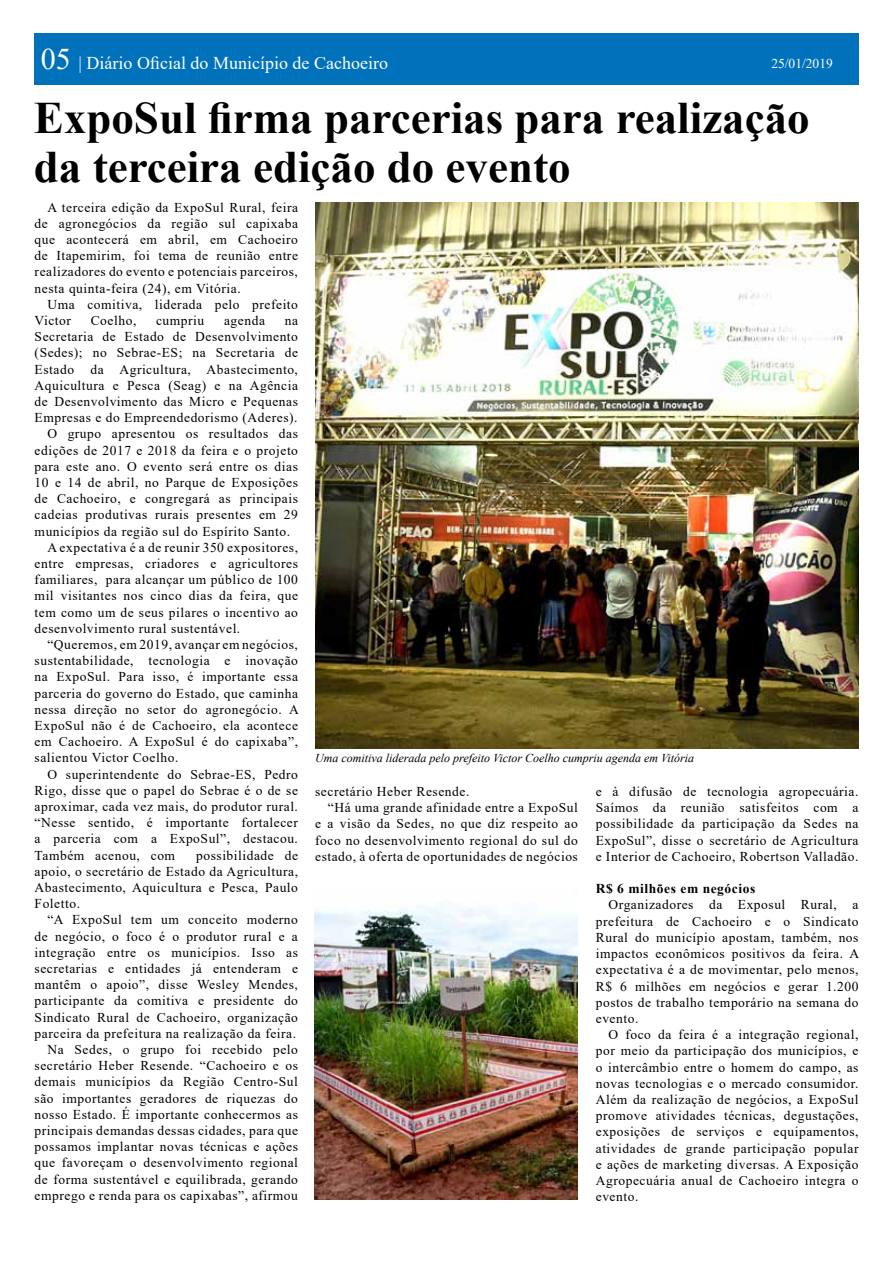
<style>
.page{position:relative;width:893px;height:1263px;background:#fff}
.page>*{position:absolute;margin:0;border:0;box-sizing:border-box;transform-origin:0 0}
.t1{font:700 45px/49.5px "Times New Roman";color:#000}
.t2{font:18px "Times New Roman";color:#fff}
.t3{font:13.5px/16.2px "Times New Roman";letter-spacing:.04em;color:#000;text-align:justify}
.t4{font:700 13.5px "Times New Roman";letter-spacing:.04em;color:#000}
.t5{font:13.5px "Times New Roman";color:#fff}
.t6{font:italic 12px "Times New Roman";color:#000}
.s1{font-size:30px}
</style>
<div class="page">
<div style="left:34px;top:34px;width:824px;height:51px;background:#0072bc"></div>
<img style="left:315px;top:202px;width:543px;height:546px">
<img style="left:315px;top:902px;width:263px;height:298px">
<h2 class="t2" style="left:41px;top:50px;width:349px"><span class="s1">05</span> | Diário Oficial do Município de Cachoeiro</h2>
<p class="t5" style="left:771px;top:54px;width:63px">25/01/2019</p>
<h1 class="t1" style="left:34px;top:91px;width:777px">ExpoSul firma parcerias para realização da terceira edição do evento</h1>
<p class="t3" style="left:35px;top:198px;width:265px;text-indent:13px">A terceira edição da ExpoSul Rural, feira de agronegócios da região sul capixaba que acontecerá em abril, em Cachoeiro de Itapemirim, foi tema de reunião entre realizadores do evento e potenciais parceiros, nesta quinta-feira (24), em Vitória.</p>
<p class="t3" style="left:35px;top:296px;width:265px;text-indent:13px">Uma comitiva, liderada pelo prefeito<br>Victor</p>
<p class="t3" style="left:91px;top:312px;width:47px">Coelho,</p>
<p class="t3" style="left:156px;top:312px;width:50px">cumpriu</p>
<p class="t3" style="left:224px;top:312px;width:42px">agenda</p>
<p class="t3" style="left:285px;top:312px;width:15px">na</p>
<p class="t3" style="left:35px;top:328px;width:265px">Secretaria de Estado de Desenvolvimento</p>
<p class="t3" style="left:35px;top:344px;width:265px">(Sedes); no Sebrae-ES; na Secretaria de</p>
<p class="t3" style="left:35px;top:360px;width:265px">Estado da Agricultura, Abastecimento,</p>
<p class="t3" style="left:35px;top:377px;width:265px">Aquicultura e Pesca (Seag) e na Agência</p>
<p class="t3" style="left:35px;top:393px;width:265px">de Desenvolvimento das Micro e Pequenas</p>
<p class="t3" style="left:35px;top:409px;width:264px">Empresas e do Empreendedorismo (Aderes).</p>
<p class="t3" style="left:47px;top:425px;width:252px">O grupo apresentou os resultados das</p>
<p class="t3" style="left:35px;top:441px;width:265px">edições de 2017 e 2018 da feira e o projeto</p>
<p class="t3" style="left:35px;top:458px;width:265px">para este ano. O evento será entre os dias</p>
<p class="t3" style="left:35px;top:474px;width:265px">10 e 14 de abril, no Parque de Exposições</p>
<p class="t3" style="left:35px;top:490px;width:265px">de Cachoeiro, e congregará as principais</p>
<p class="t3" style="left:35px;top:506px;width:265px">cadeias produtivas rurais presentes em 29</p>
<p class="t3" style="left:35px;top:522px;width:257px">municípios da região sul do Espírito Santo.</p>
<p class="t3" style="left:47px;top:539px;width:252px">A expectativa é a de reunir 350 expositores,</p>
<p class="t3" style="left:35px;top:555px;width:265px">entre empresas, criadores e agricultores</p>
<p class="t3" style="left:35px;top:571px;width:265px">familiares, para alcançar um público de 100</p>
<p class="t3" style="left:35px;top:587px;width:265px">mil visitantes nos cinco dias da feira, que</p>
<p class="t3" style="left:35px;top:603px;width:265px">tem como um de seus pilares o incentivo ao</p>
<p class="t3" style="left:35px;top:620px;width:207px">desenvolvimento rural sustentável.</p>
<p class="t3" style="left:47px;top:636px;width:252px">“Queremos, em 2019, avançar em negócios,</p>
<p class="t3" style="left:35px;top:652px;width:265px">sustentabilidade, tecnologia e inovação</p>
<p class="t3" style="left:35px;top:668px;width:265px">na ExpoSul. Para isso, é importante essa</p>
<p class="t3" style="left:35px;top:684px;width:265px">parceria do governo do Estado, que caminha</p>
<p class="t3" style="left:35px;top:701px;width:266px">nessa direção no setor do agronegócio. A</p>
<p class="t3" style="left:35px;top:717px;width:265px">ExpoSul não é de Cachoeiro, ela acontece</p>
<p class="t3" style="left:35px;top:733px;width:265px">em Cachoeiro. A ExpoSul é do capixaba”,</p>
<p class="t3" style="left:35px;top:749px;width:145px">salientou Victor Coelho.</p>
<p class="t3" style="left:47px;top:765px;width:252px">O superintendente do Sebrae-ES, Pedro</p>
<p class="t3" style="left:35px;top:782px;width:265px">Rigo, disse que o papel do Sebrae é o de se</p>
<p class="t3" style="left:35px;top:798px;width:265px">aproximar, cada vez mais, do produtor rural.</p>
<p class="t3" style="left:35px;top:814px;width:265px">“Nesse sentido, é importante fortalecer</p>
<p class="t3" style="left:35px;top:830px;width:265px">a parceria com a ExpoSul”, destacou.</p>
<p class="t3" style="left:35px;top:846px;width:142px">Também acenou, com</p>
<p class="t3" style="left:35px;top:846px;width:265px;text-indent:162px">possibilidade de apoio, o secretário de Estado da Agricultura, Abastecimento, Aquicultura e Pesca, Paulo Foletto.</p>
<p class="t3" style="left:35px;top:911px;width:265px;text-align:right">“A ExpoSul tem um conceito moderno de negócio, o foco é o produtor rural e a integração entre os municípios. Isso as secretarias e entidades já entenderam e mantêm o apoio”, disse Wesley Mendes, participante da comitiva e presidente do Sindicato Rural de Cachoeiro, organização parceira da prefeitura na realização da feira.<br>Na Sedes, o grupo foi recebido pelo secretário Heber Resende. “Cachoeiro e os demais municípios da Região Centro-Sul são importantes geradores de riquezas do nosso Estado. É importante conhecermos as principais demandas dessas cidades, para que possamos implantar novas técnicas e ações que favoreçam o desenvolvimento regional de forma sustentável e equilibrada, gerando emprego e renda para os capixabas”, afirmou</p>
<p class="t6" style="left:315px;top:750px;width:381px">Uma comitiva liderada pelo prefeito Victor Coelho cumpriu agenda em Vitória</p>
<p class="t3" style="left:315px;top:783px;width:156px">secretário Heber Resende.</p>
<p class="t3" style="left:328px;top:799px;width:251px">“Há uma grande afinidade entre a ExpoSul</p>
<p class="t3" style="left:315px;top:815px;width:264px">e a visão da Sedes, no que diz respeito ao</p>
<p class="t3" style="left:315px;top:832px;width:264px">foco no desenvolvimento regional do sul do</p>
<p class="t3" style="left:315px;top:848px;width:264px">estado, à oferta de oportunidades de negócios</p>
<p class="t3" style="left:596px;top:783px;width:264px">e à difusão de tecnologia agropecuária.<br>Saímos da reunião satisfeitos com a possibilidade da participação da Sedes na ExpoSul”, disse o secretário de Agricultura e Interior de Cachoeiro, Robertson Valladão.</p>
<p class="t4" style="left:596px;top:879px;width:161px">R$ 6 milhões em negócios</p>
<p class="t3" style="left:596px;top:896px;width:265px;text-indent:13px">Organizadores da Exposul Rural, a prefeitura de Cachoeiro e o Sindicato Rural do município apostam, também, nos impactos econômicos positivos da feira. A expectativa é a de movimentar, pelo menos, R$ 6 milhões em negócios e gerar 1.200 postos de trabalho temporário na semana do evento.</p>
<p class="t3" style="left:596px;top:1026px;width:264px;text-indent:13px">O foco da feira é a integração regional, por meio da participação dos municípios, e o intercâmbio entre o homem do campo, as novas tecnologias e o mercado consumidor.<br>Além da realização de negócios, a ExpoSul promove atividades técnicas, degustações, exposições de serviços e equipamentos, atividades de grande participação popular e ações de marketing diversas. A Exposição Agropecuária anual de Cachoeiro integra o evento.</p>
</div>
